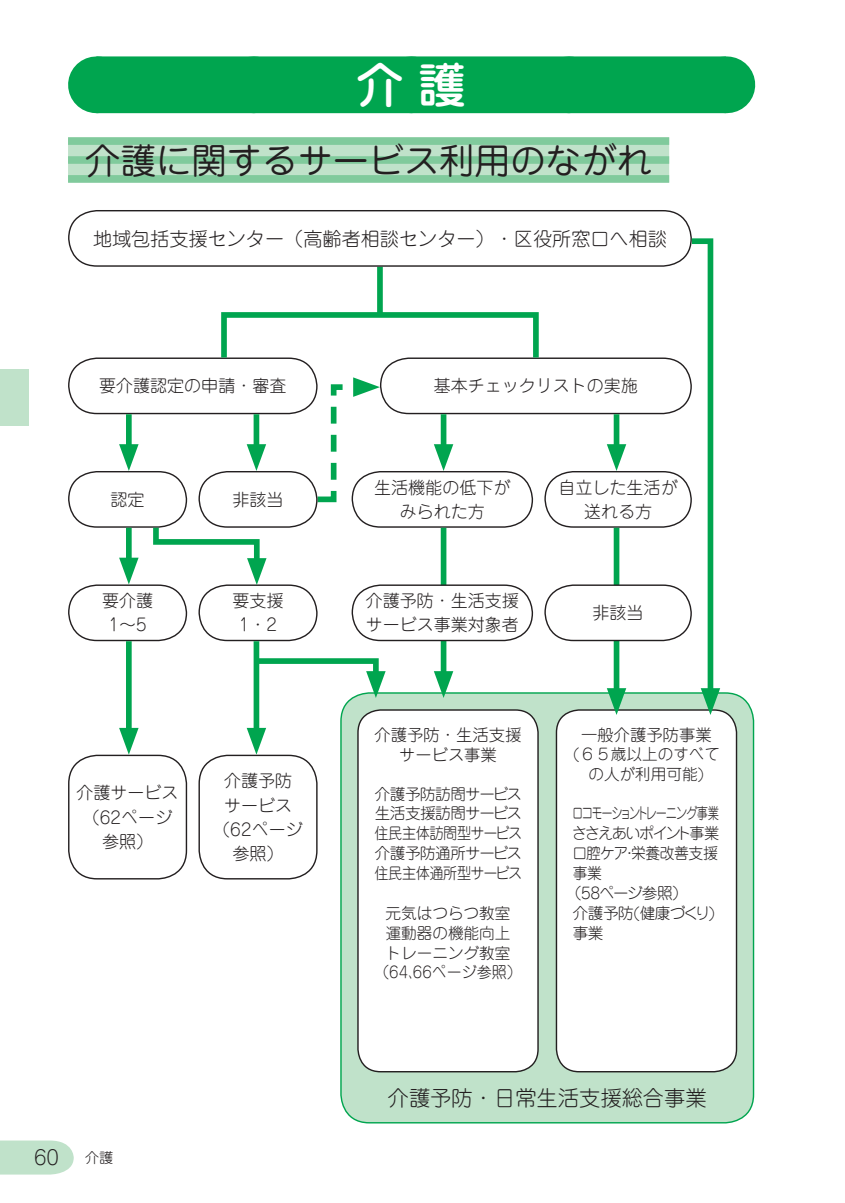
<style>
.page{position:relative;width:845px;height:1203px;background:#fff}
.page>*{position:absolute;margin:0;border:0;box-sizing:border-box;transform-origin:0 0}
.t1{font:500 47.8px "Jun 34 Pro";color:#fff}
.t2{font:35.4px "Jun 201 Pro";color:#231f20}
.t3{font:300 21.2px "Jun 101 Pro";color:#231f20}
.t4{font:300 19.8px "Jun 101 Pro";color:#231f20}
.t5{font:300 19.2px "Jun 101 Pro";color:#231f20}
.t6{font:300 17px/24.2px "Jun 101 Pro";color:#231f20;text-align:center}
.t7{font:300 16.2px/19.8px "Jun 101 Pro";color:#231f20;text-align:center}
.t8{font:300 15.6px/19.8px "Jun 101 Pro";letter-spacing:-.03em;color:#231f20;text-align:justify}
.t9{font:300 15.6px/19.8px "Jun 101 Pro";color:#231f20;text-align:center}
.t10{font:300 15.6px "Jun 101 Pro";letter-spacing:-.115em;color:#231f20;scale:.72 1}
.t11{font:300 15.6px "Jun 101 Pro";letter-spacing:-.03em;color:#231f20;scale:.95 1}
.t12{font:300 15.6px "Jun 101 Pro";letter-spacing:-.11em;color:#231f20}
.t13{font:300 15.6px "Jun 101 Pro";letter-spacing:-.065em;color:#231f20}
.t14{font:300 14.2px "Jun 101 Pro";color:#231f20}
</style>
<div class="page">
<svg style="left:0;top:1140px;width:74px;height:34px"></svg>
<div style="left:0;top:369px;width:28px;height:56px;background:#c0e2ca"></div>
<div style="left:96px;top:56px;width:630px;height:57px;background:#00a54f"></div>
<svg style="left:254px;top:56px;width:393px;height:1px"></svg>
<hr style="left:726px;top:56px;width:1px;height:57px;background:#00a54f">
<div style="left:68px;top:137px;width:601px;height:46px;background:#c0e2ca"></div>
<div style="left:68px;top:137px;width:601px;height:8px;background:#80ca9c"></div>
<div style="left:68px;top:156px;width:601px;height:8px;background:#80ca9c"></div>
<div style="left:68px;top:175px;width:601px;height:8px;background:#80ca9c"></div>
<div style="left:341px;top:692px;width:412px;height:430px;background:#c0e2ca;border-radius:28px"></div>
<div style="left:358px;top:709px;width:180px;height:362px;background:#fff;border-radius:23px"></div>
<div style="left:357px;top:709px;width:182px;height:363px;border:1px solid #231f20;border-radius:23px"></div>
<div style="left:556px;top:709px;width:180px;height:362px;background:#fff;border-radius:23px"></div>
<div style="left:556px;top:709px;width:181px;height:363px;border:1px solid #231f20;border-radius:23px"></div>
<div style="left:68px;top:754px;width:119px;height:125px;border:1px solid #231f20;border-radius:28px"></div>
<div style="left:198px;top:754px;width:119px;height:125px;border:1px solid #231f20;border-radius:28px"></div>
<div style="left:126px;top:641px;width:6px;height:97px;background:#00a54f"></div>
<svg style="left:119px;top:727px;width:20px;height:27px"></svg>
<div style="left:254px;top:641px;width:5px;height:97px;background:#00a54f"></div>
<svg style="left:247px;top:727px;width:19px;height:27px"></svg>
<svg style="left:68px;top:210px;width:652px;height:504px"></svg>
<h1 class="t1" style="left:356px;top:47px;width:112px">介護</h1>
<h2 class="t2" style="left:85px;top:133px;width:568px">介護に関するサービス利用のながれ</h2>
<p class="t5" style="left:93px;top:223px;width:576px">地域包括支援センター（高齢者相談センター）・区役所窓口へ相談</p>
<p class="t6" style="left:99px;top:372px;width:189px">要介護認定の申請・審査</p>
<p class="t6" style="left:434px;top:372px;width:206px">基本チェックリストの実施</p>
<p class="t6" style="left:111px;top:485px;width:36px">認定</p>
<p class="t6" style="left:102px;top:586px;width:53px">要介護<br>1～5</p>
<p class="t6" style="left:232px;top:485px;width:53px">非該当</p>
<p class="t6" style="left:232px;top:586px;width:53px">要支援<br>1・2</p>
<p class="t6" style="left:77px;top:778px;width:104px">介護サービス（62ページ参照）</p>
<p class="t6" style="left:213px;top:766px;width:91px">介護予防<br>サービス（62ページ参照）</p>
<p class="t4" style="left:34px;top:1141px;width:27px">60</p>
<p class="t14" style="left:85px;top:1145px;width:30px">介護</p>
<p class="t6" style="left:374px;top:473px;width:138px">生活機能の低下がみられた方</p>
<p class="t6" style="left:558px;top:473px;width:121px">自立した生活が送れる方</p>
<p class="t6" style="left:366px;top:586px;width:155px;text-align:left">介護予防・生活支援サービス事業対象者</p>
<p class="t7" style="left:375px;top:722px;width:148px">介護予防・生活支援サービス事業</p>
<p class="t8" style="left:374px;top:781px;width:149px">介護予防訪問サービス生活支援訪問サービス住民主体訪問型サービス介護予防通所サービス住民主体通所型サービス</p>
<p class="t9" style="left:374px;top:900px;width:149px">元気はつらつ教室<br>運動器の機能向上<br>トレーニング教室（64、66ページ参照）</p>
<p class="t6" style="left:592px;top:598px;width:53px">非該当</p>
<p class="t7" style="left:581px;top:722px;width:132px">一般介護予防事業</p>
<p class="t9" style="left:573px;top:742px;width:149px">(６５歳以上のすべての人が利用可能)</p>
<p class="t10" style="left:572px;top:801px;width:206px">ロコモーショントレーニング事業</p>
<p class="t12" style="left:572px;top:820px;width:149px">ささえあいポイント事業</p>
<p class="t11" style="left:572px;top:840px;width:155px">口腔ケア・栄養改善支援</p>
<p class="t11" style="left:573px;top:860px;width:32px">事業</p>
<p class="t13" style="left:566px;top:880px;width:123px">（58ページ参照）</p>
<p class="t8" style="left:573px;top:900px;width:144px">介護予防(健康づくり)</p>
<p class="t8" style="left:573px;top:920px;width:32px">事業</p>
<p class="t3" style="left:388px;top:1080px;width:320px">介護予防・日常生活支援総合事業</p>
</div>
